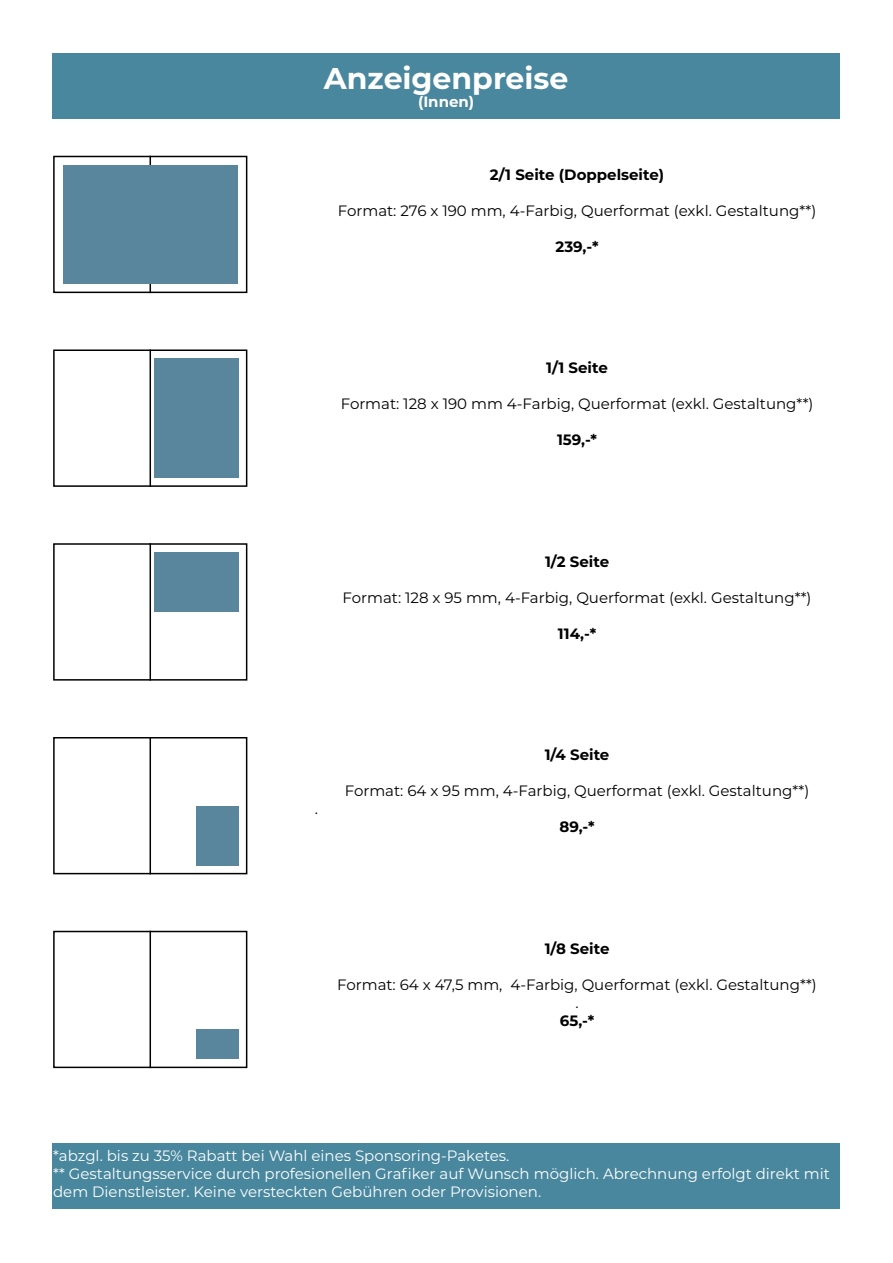
<style>
.page{position:relative;width:893px;height:1263px;background:#fff}
.page>*{position:absolute;margin:0;border:0;box-sizing:border-box;transform-origin:0 0}
.t1{font:700 30px "Montserrat";color:#fff}
.t2{font:15px/18px "Montserrat";color:#000;text-align:center}
.t3{font:15px/18px "Montserrat";color:#fff}
.t4{font:700 15px "Montserrat";color:#000}
.t5{font:700 15px "Montserrat";color:#fff}
</style>
<div class="page">
<div style="left:53px;top:156px;width:194px;height:137px;border:2px solid #000"></div>
<hr style="left:150px;top:156px;width:1px;height:137px;background:#000">
<div style="left:63px;top:165px;width:174px;height:119px;background:#59869c"></div>
<div style="left:53px;top:349px;width:194px;height:138px;border:2px solid #000"></div>
<hr style="left:150px;top:349px;width:1px;height:138px;background:#000">
<div style="left:154px;top:358px;width:84px;height:120px;background:#59869c"></div>
<div style="left:53px;top:543px;width:194px;height:138px;border:2px solid #000"></div>
<hr style="left:150px;top:543px;width:1px;height:138px;background:#000">
<div style="left:154px;top:552px;width:84px;height:60px;background:#59869c"></div>
<div style="left:53px;top:931px;width:194px;height:137px;border:2px solid #000"></div>
<hr style="left:150px;top:931px;width:1px;height:137px;background:#000">
<div style="left:196px;top:1029px;width:42px;height:30px;background:#59869c"></div>
<div style="left:53px;top:737px;width:194px;height:137px;border:2px solid #000"></div>
<hr style="left:150px;top:737px;width:1px;height:137px;background:#000">
<div style="left:196px;top:806px;width:42px;height:59px;background:#59869c"></div>
<div style="left:53px;top:53px;width:787px;height:65px;background:#48879e"></div>
<div style="left:53px;top:1144px;width:787px;height:65px;background:#48879e"></div>
<h1 class="t1" style="left:324px;top:57px;width:246px">Anzeigenpreise</h1>
<p class="t5" style="left:418px;top:91px;width:58px">(Innen)</p>
<p class="t4" style="left:490px;top:163px;width:176px">2/1 Seite (Doppelseite)</p>
<p class="t2" style="left:338px;top:201px;width:480px">Format: 276 x 190 mm, 4-Farbig, Querformat (exkl. Gestaltung**)</p>
<p class="t4" style="left:556px;top:235px;width:45px">239,-*</p>
<p class="t4" style="left:546px;top:357px;width:63px">1/1 Seite</p>
<p class="t2" style="left:341px;top:394px;width:474px">Format: 128 x 190 mm 4-Farbig, Querformat (exkl. Gestaltung**)</p>
<p class="t4" style="left:557px;top:429px;width:42px">159,-*</p>
<p class="t4" style="left:545px;top:550px;width:66px">1/2 Seite</p>
<p class="t2" style="left:343px;top:588px;width:470px">Format: 128 x 95 mm, 4-Farbig, Querformat (exkl. Gestaltung**)</p>
<p class="t4" style="left:558px;top:622px;width:40px">114,-*</p>
<p class="t2" style="left:315px;top:800px;width:5px">.</p>
<p class="t4" style="left:545px;top:744px;width:66px">1/4 Seite</p>
<p class="t2" style="left:345px;top:782px;width:466px">Format: 64 x 95 mm, 4-Farbig, Querformat (exkl. Gestaltung**)</p>
<p class="t4" style="left:559px;top:816px;width:37px">89,-*</p>
<p class="t4" style="left:545px;top:938px;width:66px">1/8 Seite</p>
<p class="t2" style="left:337px;top:975px;width:481px">Format: 64 x 47,5 mm, 4-Farbig, Querformat (exkl. Gestaltung**) .</p>
<p class="t4" style="left:560px;top:1010px;width:36px">65,-*</p>
<p class="t3" style="left:53px;top:1146px;width:778px">*abzgl. bis zu 35% Rabatt bei Wahl eines Sponsoring-Paketes.<br>** Gestaltungsservice durch profesionellen Grafiker auf Wunsch möglich. Abrechnung erfolgt direkt mit dem Dienstleister. Keine versteckten Gebühren oder Provisionen.</p>
</div>
